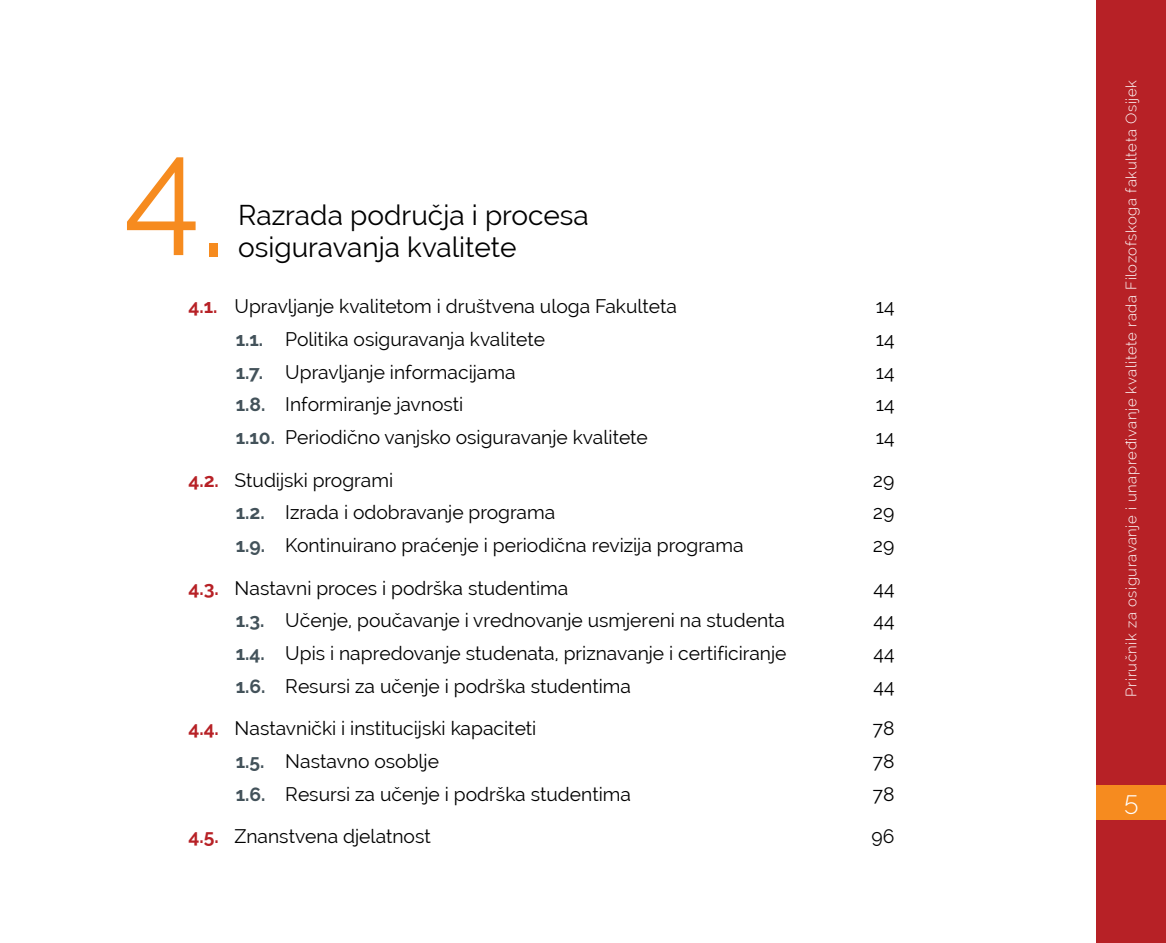
<style>
.page{position:relative;width:1166px;height:943px;background:#fff}
.page>*{position:absolute;margin:0;border:0;box-sizing:border-box;transform-origin:0 0}
.t1{font:140px "Raleway";color:#f68b1f}
.t2{font:28px/31.5px "Raleway";color:#000}
.t3{font:300 26.25px "Raleway";color:#fff}
.t4{font:19.25px "Raleway";color:#000}
.t5{font:300 14.88px "Raleway";letter-spacing:.04em;color:#fff}
.s1{font-weight:700;color:#b72126}
.s2{font-weight:700;color:#43525a}
</style>
<div class="page">
<div style="left:1096px;top:0;width:70px;height:943px;background:#b72126"></div>
<div style="left:1096px;top:785px;width:70px;height:35px;background:#f68b1f"></div>
<h1 class="t1" style="left:124px;top:116px;width:104px">4.</h1>
<h2 class="t2" style="left:238px;top:199px;width:352px">Razrada područja i procesa osiguravanja kvalitete</h2>
<p class="t4" style="left:188px;top:295px;width:490px"><span class="s1">4.1.</span> Upravljanje kvalitetom i društvena uloga Fakulteta</p>
<p class="t4" style="left:876px;top:295px;width:20px">14</p>
<p class="t4" style="left:236px;top:328px;width:311px"><span class="s2">1.1.</span> Politika osiguravanja kvalitete</p>
<p class="t4" style="left:876px;top:328px;width:20px">14</p>
<p class="t4" style="left:236px;top:360px;width:281px"><span class="s2">1.7.</span> Upravljanje informacijama</p>
<p class="t4" style="left:876px;top:360px;width:20px">14</p>
<p class="t4" style="left:236px;top:393px;width:229px"><span class="s2">1.8.</span> Informiranje javnosti</p>
<p class="t4" style="left:876px;top:393px;width:20px">14</p>
<p class="t4" style="left:236px;top:426px;width:414px"><span class="s2">1.10.</span> Periodično vanjsko osiguravanje kvalitete</p>
<p class="t4" style="left:876px;top:426px;width:20px">14</p>
<p class="t4" style="left:188px;top:468px;width:206px"><span class="s1">4.2.</span> Studijski programi</p>
<p class="t4" style="left:873px;top:468px;width:23px">29</p>
<p class="t4" style="left:236px;top:501px;width:321px"><span class="s2">1.2.</span> Izrada i odobravanje programa</p>
<p class="t4" style="left:873px;top:501px;width:23px">29</p>
<p class="t4" style="left:236px;top:534px;width:509px"><span class="s2">1.9.</span> Kontinuirano praćenje i periodična revizija programa</p>
<p class="t4" style="left:873px;top:534px;width:23px">29</p>
<p class="t4" style="left:188px;top:576px;width:381px"><span class="s1">4.3.</span> Nastavni proces i podrška studentima</p>
<p class="t4" style="left:873px;top:576px;width:22px">44</p>
<p class="t4" style="left:236px;top:609px;width:551px"><span class="s2">1.3.</span> Učenje, poučavanje i vrednovanje usmjereni na studenta</p>
<p class="t4" style="left:873px;top:609px;width:22px">44</p>
<p class="t4" style="left:236px;top:642px;width:552px"><span class="s2">1.4.</span> Upis i napredovanje studenata, priznavanje i certificiranje</p>
<p class="t4" style="left:873px;top:642px;width:22px">44</p>
<p class="t4" style="left:236px;top:674px;width:397px"><span class="s2">1.6.</span> Resursi za učenje i podrška studentima</p>
<p class="t4" style="left:873px;top:674px;width:22px">44</p>
<p class="t4" style="left:188px;top:717px;width:349px"><span class="s1">4.4.</span> Nastavnički i institucijski kapaciteti</p>
<p class="t4" style="left:872px;top:717px;width:24px">78</p>
<p class="t4" style="left:236px;top:750px;width:205px"><span class="s2">1.5.</span> Nastavno osoblje</p>
<p class="t4" style="left:872px;top:750px;width:24px">78</p>
<p class="t4" style="left:236px;top:782px;width:397px"><span class="s2">1.6.</span> Resursi za učenje i podrška studentima</p>
<p class="t4" style="left:872px;top:782px;width:24px">78</p>
<p class="t4" style="left:188px;top:825px;width:244px"><span class="s1">4.5.</span> Znanstvena djelatnost</p>
<p class="t4" style="left:871px;top:825px;width:25px">96</p>
<p class="t5" style="left:1122px;top:696px;width:618px;rotate:-90deg">Priručnik za osiguravanje i unapređivanje kvalitete rada Filozofskoga fakulteta Osijek</p>
<h3 class="t3" style="left:1124px;top:785px;width:16px">5</h3>
</div>
